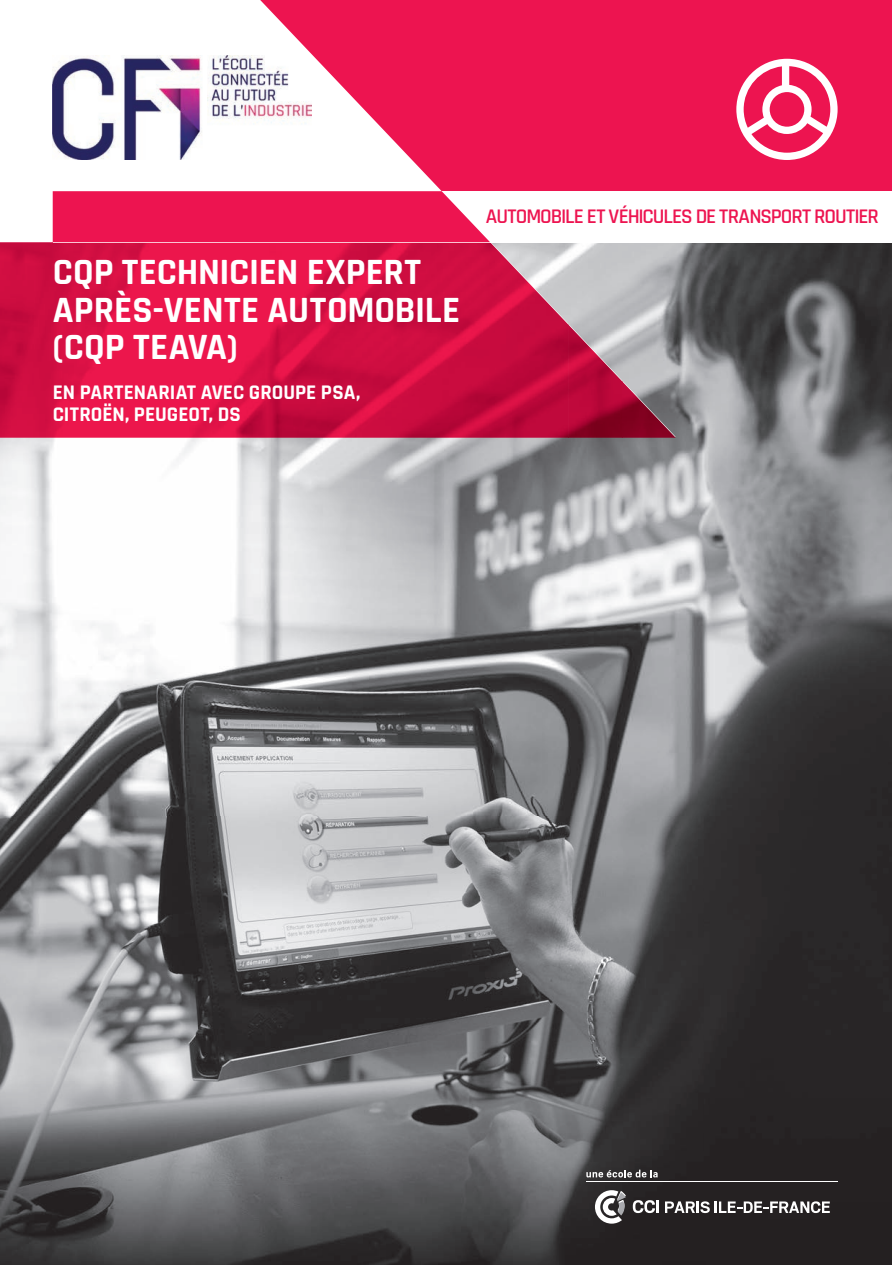
<style>
.page{position:relative;width:892px;height:1265px;background:#fff}
.page>*{position:absolute;margin:0;border:0;box-sizing:border-box;transform-origin:0 0}
.t1{font:700 37.5px/37.5px "Rajdhani";letter-spacing:-.005em;color:#fff}
.t2{font:700 21px/22.5px "Rajdhani";color:#fff}
.t3{font:600 21px "Rajdhani";letter-spacing:-.05em;color:#ed1450}
</style>
<div class="page">
<div style="left:0;top:0;width:891px;height:242px;background:#ed1450"></div>
<img style="left:0;top:243px;width:891px;height:573px">
<img style="left:0;top:242px;width:568px;height:195px">
<img style="left:568px;top:324px;width:54px;height:113px">
<img style="left:622px;top:381px;width:53px;height:56px">
<div style="left:53px;top:191px;width:838px;height:51px;background:#fff"></div>
<svg style="left:0;top:0;width:436px;height:242px;fill:#fff"></svg>
<svg style="left:53px;top:185px;width:437px;height:57px"></svg>
<img style="left:0;top:816px;width:891px;height:448px">
<svg style="left:736px;top:59px;width:101px;height:101px"></svg>
<svg style="left:632px;top:1200px;width:27px;height:12px"></svg>
<svg style="left:665px;top:1201px;width:164px;height:11px"></svg>
<svg style="left:595px;top:1190px;width:31px;height:33px"></svg>
<hr style="left:586px;top:1181px;width:252px;height:1px;background:#fff">
<svg style="left:586px;top:1169px;width:71px;height:8px"></svg>
<img style="left:53px;top:55px;width:258px;height:104px">
<p class="t1" style="left:53px;top:254px;width:409px">CQP TECHNICIEN EXPERT<br>APRÈS-VENTE AUTOMOBILE (CQP TEAVA)</p>
<p class="t2" style="left:53px;top:381px;width:309px">EN PARTENARIAT AVEC GROUPE PSA,<br>CITROËN, PEUGEOT, DS</p>
<p class="t3" style="left:486px;top:204px;width:394px">AUTOMOBILE ET VÉHICULES DE TRANSPORT ROUTIER</p>
</div>
